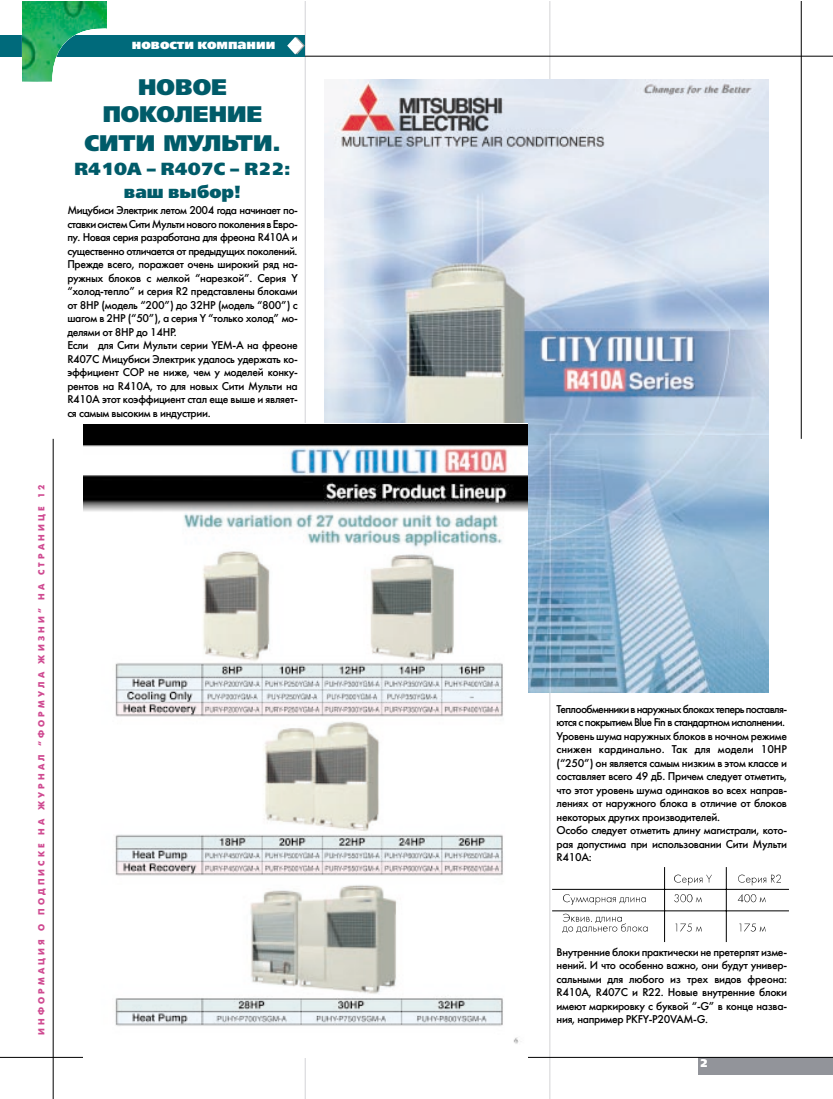
<style>
.page{position:relative;width:833px;height:1099px;background:#fff}
.page>*{position:absolute;margin:0;border:0;box-sizing:border-box;transform-origin:0 0}
.t1{font:22.5px/28px "Free Set Black C";color:#005b69;text-align:center}
.t2{font:17.5px/22.9px "Free Set Black C";color:#005b69;text-align:center}
.t3{font:13.75px "Free Set Black C";color:#fff}
.t4{font:11.25px/13.5px "Futuris C";letter-spacing:-.03em;color:#000}
.t5{font:11.25px "Free Set Black C";color:#fff}
.t6{font:8.75px "Futuris XC";letter-spacing:.36em;color:#cf4a91}
</style>
<div class="page">
<hr style="left:305px;top:1px;width:1px;height:1098px;background:#d4d4d7">
<hr style="left:53px;top:439px;width:1px;height:660px;background:#000">
<hr style="left:549px;top:1px;width:1px;height:1098px;background:#d4d4d7">
<div style="left:698px;top:1057px;width:134px;height:18px;background:#92949a"></div>
<hr style="left:0;top:1057px;width:832px;height:1px;background:#000">
<hr style="left:800px;top:1px;width:1px;height:438px;background:#000">
<hr style="left:0;top:56px;width:832px;height:1px;background:#000">
<div style="left:0;top:35px;width:305px;height:21px;background:#006a7b"></div>
<svg style="left:287px;top:37px;width:18px;height:17px"></svg>
<img style="left:22px;top:1px;width:85px;height:81px">
<img style="left:325px;top:79px;width:443px;height:613px">
<img style="left:83px;top:425px;width:444px;height:630px">
<svg style="left:563px;top:894px;width:82px;height:11px"></svg>
<svg style="left:562px;top:914px;width:85px;height:19px"></svg>
<svg style="left:674px;top:874px;width:37px;height:11px"></svg>
<svg style="left:674px;top:894px;width:28px;height:8px"></svg>
<svg style="left:675px;top:923px;width:27px;height:9px"></svg>
<svg style="left:738px;top:874px;width:42px;height:11px"></svg>
<svg style="left:737px;top:894px;width:28px;height:8px"></svg>
<svg style="left:739px;top:923px;width:26px;height:9px"></svg>
<hr style="left:664px;top:868px;width:1px;height:74px;background:#000">
<hr style="left:726px;top:868px;width:1px;height:74px;background:#000">
<hr style="left:552px;top:889px;width:237px;height:1px;background:#000">
<hr style="left:552px;top:910px;width:237px;height:1px;background:#000">
<p class="t3" style="left:132px;top:39px;width:145px">новости компании</p>
<h1 class="t1" style="left:84px;top:75px;width:198px">НОВОЕ<br>ПОКОЛЕНИЕ<br>СИТИ МУЛЬТИ.</h1>
<h2 class="t2" style="left:74px;top:159px;width:218px">R410A – R407C – R22: ваш выбор!</h2>
<p class="t4" style="left:67px;top:205px;width:232px">Мицубиси Электрик летом 2004 года начинает по&shy;ставки систем Сити Мульти нового поколения в Евро&shy;пу. Новая серия разработана для фреона R410A и существенно отличается от предыдущих поколений.<br>Прежде всего, поражает очень широкий ряд на&shy;ружных блоков с мелкой “нарезкой”. Серия Y “холод-тепло” и серия R2 представлены блоками от 8НР (модель “200”) до 32НР (модель “800”) с шагом в 2НР (“50”), а серия Y “только холод” мо&shy;делями от 8НР до 14НР.<br>Если для Сити Мульти серии YEM-A на фреоне R407C Мицубиси Электрик удалось удержать ко&shy;эффициент СОР не ниже, чем у моделей конку&shy;рентов на R410A, то для новых Сити Мульти на R410A этот коэффициент стал еще выше и являет&shy;ся самым высоким в индустрии.</p>
<p class="t6" style="left:38px;top:1035px;width:551px;rotate:-90deg">ИНФОРМАЦИЯ О ПОДПИСКЕ НА ЖУРНАЛ “ФОРМУЛА ЖИЗНИ” НА СТРАНИЦЕ 12</p>
<p class="t4" style="left:556px;top:703px;width:232px">Теплообменники в наружных блоках теперь поставля&shy;ются с покрытием Blue Fin в стандартном исполнении.<br>Уровень шума наружных блоков в ночном режиме снижен кардинально. Так для модели 10НР (“250”) он является самым низким в этом классе и составляет всего 49 дБ. Причем следует отметить, что этот уровень шума одинаков во всех направ&shy;лениях от наружного блока в отличие от блоков некоторых других производителей.<br>Особо следует отметить длину магистрали, кото&shy;рая допустима при использовании Сити Мульти R410A:</p>
<p class="t4" style="left:556px;top:946px;width:232px;text-align:justify">Внутренние блоки практически не претерпят изме&shy;нений. И что особенно важно, они будут универ&shy;сальными для любого из трех видов фреона:<br>R410A, R407C и R22. Новые внутренние блоки имеют маркировку с буквой “-G” в конце назва&shy;ния, например PKFY-P20VAM-G.</p>
<p class="t5" style="left:699px;top:1058px;width:10px">2</p>
</div>
